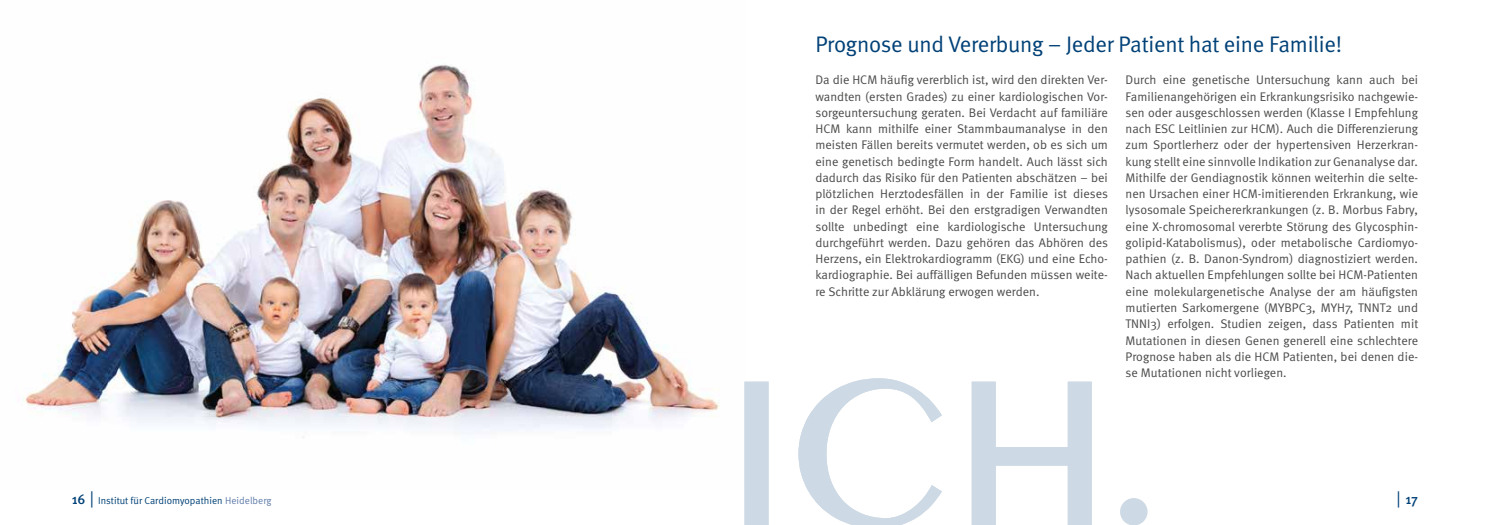
<style>
.page{position:relative;width:1489px;height:525px;background:#fff}
.page>*{position:absolute;margin:0;border:0;box-sizing:border-box;transform-origin:0 0}
.t1{font:22.5px "Meta Normal";letter-spacing:-.01em;color:#004177}
.t2{font:500 13.75px "Meta";color:#004177}
.t3{font:12.5px/16.2px "Meta Normal";letter-spacing:.005em;color:#4a4a49;text-align:justify}
.t4{font:10px "Meta Normal";letter-spacing:.005em;color:#004177}
.s1{font-family:"Meta";font-weight:500;font-size:13.75px}
.s2{font-family:"Helvetica Neue";font-size:16.25px}
.s3{color:#607caa}
.s4{font-family:"Helvetica Neue";font-weight:400;font-size:16.25px}
</style>
<div class="page">
<img style="left:24px;top:65px;width:696px;height:373px">
<svg style="left:744px;top:378px;width:347px;height:146px"></svg>
<svg style="left:1119px;top:497px;width:28px;height:27px"></svg>
<p class="t4" style="left:72px;top:495px;width:201px"><span class="s1">16</span> <span class="s2">|</span> Institut für Cardiomyopathien <span class="s3">Heidelberg</span></p>
<h1 class="t1" style="left:815px;top:31px;width:528px">Prognose und Vererbung – Jeder Patient hat eine Familie!</h1>
<p class="t3" style="left:815px;top:72px;width:294px">Da die HCM häufig vererblich ist, wird den direkten Ver&shy;wandten (ersten Grades) zu einer kardiologischen Vor&shy;sorgeuntersuchung geraten. Bei Verdacht auf familiäre HCM kann mithilfe einer Stammbaumanalyse in den meisten Fällen bereits vermutet werden, ob es sich um eine genetisch bedingte Form handelt. Auch lässt sich dadurch das Risiko für den Patienten abschätzen – bei plötzlichen Herztodesfällen in der Familie ist dieses in der Regel erhöht. Bei den erstgradigen Verwandten sollte unbedingt eine kardiologische Untersuchung durchgeführt werden. Dazu gehören das Abhören des Herzens, ein Elektrokardiogramm (EKG) und eine Echo&shy;kardiographie. Bei auffälligen Befunden müssen weite&shy;re Schritte zur Abklärung erwogen werden.</p>
<p class="t3" style="left:1125px;top:72px;width:294px">Durch eine genetische Untersuchung kann auch bei Familienangehörigen ein Erkrankungsrisiko nachgewie&shy;sen oder ausgeschlossen werden (Klasse I Empfehlung nach ESC Leitlinien zur HCM). Auch die Differenzierung zum Sportlerherz oder der hypertensiven Herzerkran&shy;kung stellt eine sinnvolle Indikation zur Genanalyse dar.<br>Mithilfe der Gendiagnostik können weiterhin die selte&shy;nen Ursachen einer HCM-imitierenden Erkrankung, wie lysosomale Speichererkrankungen (z. B. Morbus Fabry, eine X-chromosomal vererbte Störung des Glycosphin&shy;golipid-Katabolismus), oder metabolische Cardiomyo&shy;pathien (z. B. Danon-Syndrom) diagnostiziert werden.<br>Nach aktuellen Empfehlungen sollte bei HCM-Patienten eine molekulargenetische Analyse der am häufigsten mutierten Sarkomergene (MYBPC3, MYH7, TNNT2 und TNNI3) erfolgen. Studien zeigen, dass Patienten mit Mutationen in diesen Genen generell eine schlechtere Prognose haben als die HCM Patienten, bei denen die&shy;se Mutationen nicht vorliegen.</p>
<p class="t2" style="left:1396px;top:491px;width:23px"><span class="s4">|</span> 17</p>
</div>
